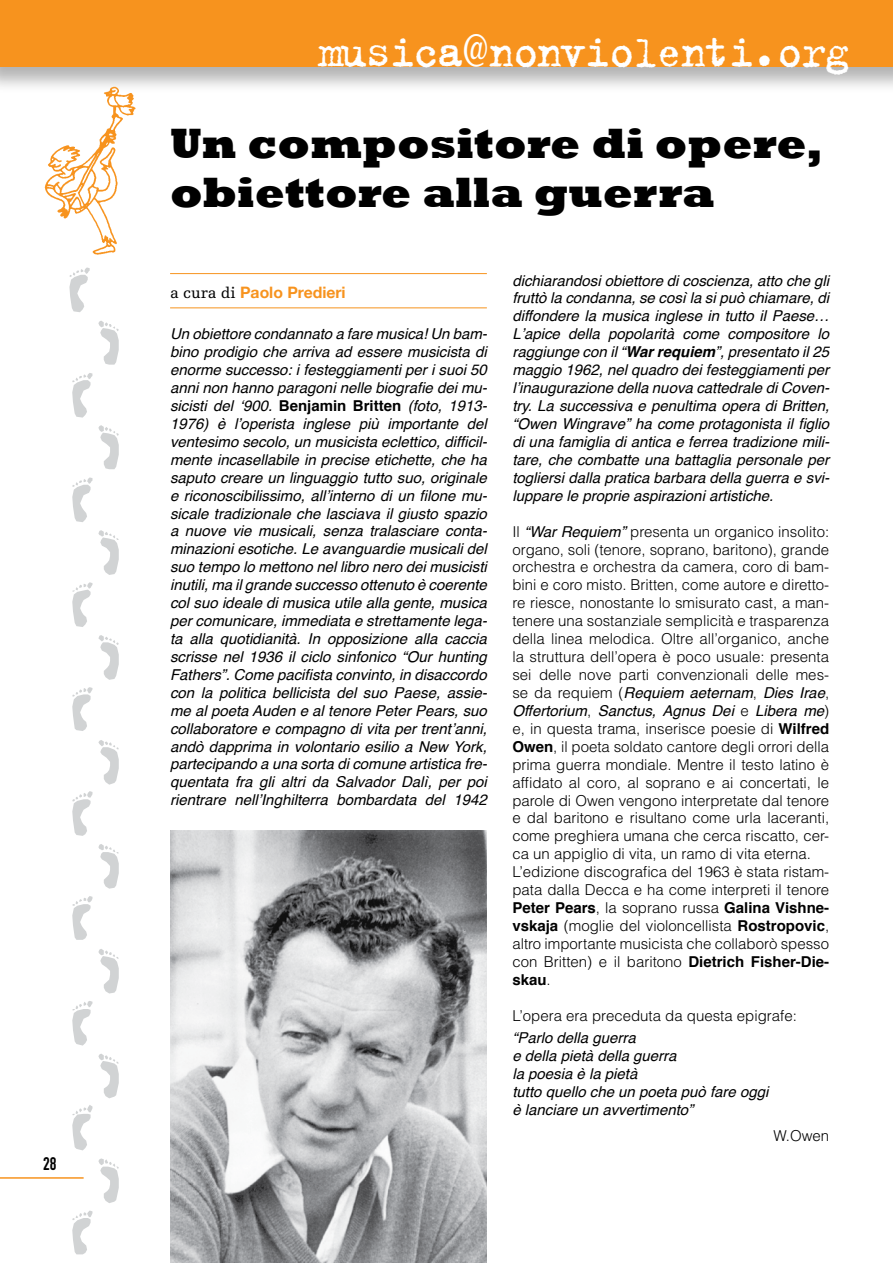
<style>
.page{position:relative;width:893px;height:1263px;background:#fff}
.page>*{position:absolute;margin:0;border:0;box-sizing:border-box;transform-origin:0 0}
.t1{font:48px "Trixie";letter-spacing:-.05em;color:#fff}
.t2{font:800 43.5px/49.5px "Rockwell";color:#000}
.t3{font:18px "DIN Engschrift Std";color:#000}
.t4{font:700 15.75px "Helvetica Neue";color:#f7931e}
.t5{font:italic 15px/17.9px "Helvetica";color:#000;text-align:justify}
.t6{font:300 15px/17.9px "Helvetica";color:#000}
.s1{font-family:"Egyptienne FLT Std";font-style:italic}
.s2{font-family:"Egyptienne FLT Std";font-weight:400;color:#000}
.s3{font-weight:700;font-style:normal}
.s4{font-weight:700}
.s5{font-weight:400;font-style:italic}
</style>
<div class="page">
<hr style="left:0;top:1177px;width:84px;height:2px;background:#f7931e">
<div style="left:0;top:0;width:893px;height:93px;background:#000;opacity:.3"></div>
<div style="left:0;top:0;width:893px;height:66px;background:#f7931e"></div>
<hr style="left:170px;top:273px;width:317px;height:1px;background:#f7931e">
<hr style="left:170px;top:307px;width:317px;height:1px;background:#f7931e">
<img style="left:44px;top:86px;width:93px;height:168px">
<svg style="left:98px;top:1158px;width:21px;height:45px"></svg>
<svg style="left:98px;top:1054px;width:21px;height:44px"></svg>
<svg style="left:98px;top:949px;width:21px;height:44px"></svg>
<svg style="left:98px;top:844px;width:21px;height:45px"></svg>
<svg style="left:98px;top:740px;width:21px;height:45px"></svg>
<svg style="left:98px;top:635px;width:21px;height:45px"></svg>
<svg style="left:98px;top:530px;width:21px;height:45px"></svg>
<svg style="left:98px;top:425px;width:21px;height:44px"></svg>
<svg style="left:72px;top:1210px;width:20px;height:44px"></svg>
<svg style="left:72px;top:1105px;width:20px;height:45px"></svg>
<svg style="left:72px;top:1001px;width:20px;height:44px"></svg>
<svg style="left:72px;top:896px;width:20px;height:44px"></svg>
<svg style="left:72px;top:791px;width:20px;height:45px"></svg>
<svg style="left:72px;top:687px;width:20px;height:44px"></svg>
<svg style="left:72px;top:582px;width:20px;height:45px"></svg>
<svg style="left:72px;top:477px;width:20px;height:45px"></svg>
<svg style="left:98px;top:321px;width:21px;height:44px"></svg>
<svg style="left:72px;top:373px;width:20px;height:45px"></svg>
<svg style="left:69px;top:267px;width:21px;height:45px"></svg>
<hr style="left:891px;top:0;width:2px;height:93px;background:#000;opacity:.3">
<hr style="left:892px;top:0;width:1px;height:66px;background:#3953a4">
<img style="left:170px;top:831px;width:317px;height:432px">
<p class="t3" style="left:43px;top:1153px;width:15px">28</p>
<h1 class="t1" style="left:317px;top:21px;width:535px">musica<span class="s1">@</span>nonviolenti.org</h1>
<h2 class="t2" style="left:170px;top:119px;width:655px">Un compositore di opere, obiettore alla guerra</h2>
<p class="t4" style="left:170px;top:283px;width:177px"><span class="s2">a cura di</span> Paolo Predieri</p>
<p class="t5" style="left:170px;top:325px;width:319px">Un obiettore condannato a fare musica! Un bam&shy;bino prodigio che arriva ad essere musicista di enorme successo: i festeggiamenti per i suoi 50 anni non hanno paragoni nelle biografie dei mu&shy;sicisti del ‘900. <span class="s3">Benjamin Britten</span> (foto, 1913- 1976) è l’operista inglese più importante del ventesimo secolo, un musicista eclettico, difficil&shy;mente incasellabile in precise etichette, che ha saputo creare un linguaggio tutto suo, originale e riconoscibilissimo, all’interno di un filone mu&shy;sicale tradizionale che lasciava il giusto spazio a nuove vie musicali, senza tralasciare conta&shy;minazioni esotiche. Le avanguardie musicali del suo tempo lo mettono nel libro nero dei musicisti inutili, ma il grande successo ottenuto è coerente col suo ideale di musica utile alla gente, musica per comunicare, immediata e strettamente lega&shy;ta alla quotidianità. In opposizione alla caccia scrisse nel 1936 il ciclo sinfonico “Our hunting Fathers”. Come pacifista convinto, in disaccordo con la politica bellicista del suo Paese, assie&shy;me al poeta Auden e al tenore Peter Pears, suo collaboratore e compagno di vita per trent’anni, andò dapprima in volontario esilio a New York, partecipando a una sorta di comune artistica fre&shy;quentata fra gli altri da Salvador Dalì, per poi rientrare nell’Inghilterra bombardata del 1942</p>
<p class="t5" style="left:512px;top:272px;width:319px">dichiarandosi obiettore di coscienza, atto che gli fruttò la condanna, se così la si può chiamare, di diffondere la musica inglese in tutto il Paese… L’apice della popolarità come compositore lo raggiunge con il “<span class="s4">War requiem</span>”, presentato il 25 maggio 1962, nel quadro dei festeggiamenti per l’inaugurazione della nuova cattedrale di Coven&shy;try. La successiva e penultima opera di Britten, “Owen Wingrave” ha come protagonista il figlio di una famiglia di antica e ferrea tradizione mili&shy;tare, che combatte una battaglia personale per togliersi dalla pratica barbara della guerra e svi&shy;luppare le proprie aspirazioni artistiche.</p>
<p class="t6" style="left:512px;top:522px;width:318px">Il <span class="s5">“War Requiem”</span> presenta un organico insolito: organo, soli (tenore, soprano, baritono), grande orchestra e orchestra da camera, coro di bam&shy;bini e coro misto. Britten, come autore e diretto&shy;re riesce, nonostante lo smisurato cast, a man&shy;tenere una sostanziale semplicità e trasparenza della linea melodica. Oltre all’organico, anche la struttura dell’opera è poco usuale: presenta sei delle nove parti convenzionali delle mes&shy;se da requiem (<span class="s5">Requiem aeternam</span>, <span class="s5">Dies Irae</span>, <span class="s5">Offertorium</span>, <span class="s5">Sanctus, Agnus Dei</span> e <span class="s5">Libera me</span>) e, in questa trama, inserisce poesie di <span class="s4">Wilfred Owen</span>, il poeta soldato cantore degli orrori della prima guerra mondiale. Mentre il testo latino è affidato al coro, al soprano e ai concertati, le parole di Owen vengono interpretate dal tenore e dal baritono e risultano come urla laceranti, come preghiera umana che cerca riscatto, cer&shy;ca un appiglio di vita, un ramo di vita eterna.<br>L’edizione discografica del 1963 è stata ristam&shy;pata dalla Decca e ha come interpreti il tenore <span class="s4">Peter Pears</span>, la soprano russa <span class="s4">Galina Vishne&shy;vskaja</span> (moglie del violoncellista <span class="s4">Rostropovic</span>, altro importante musicista che collaborò spesso con Britten) e il baritono <span class="s4">Dietrich Fisher-Die&shy;skau</span>.</p>
<p class="t6" style="left:512px;top:1006px;width:286px">L’opera era preceduta da questa epigrafe:</p>
<p class="t5" style="left:512px;top:1029px;width:258px;text-align:left">“Parlo della guerra<br>e della pietà della guerra<br>la poesia è la pietà<br>tutto quello che un poeta può fare oggi è lanciare un avvertimento”</p>
<p class="t6" style="left:774px;top:1126px;width:57px">W.Owen</p>
</div>
